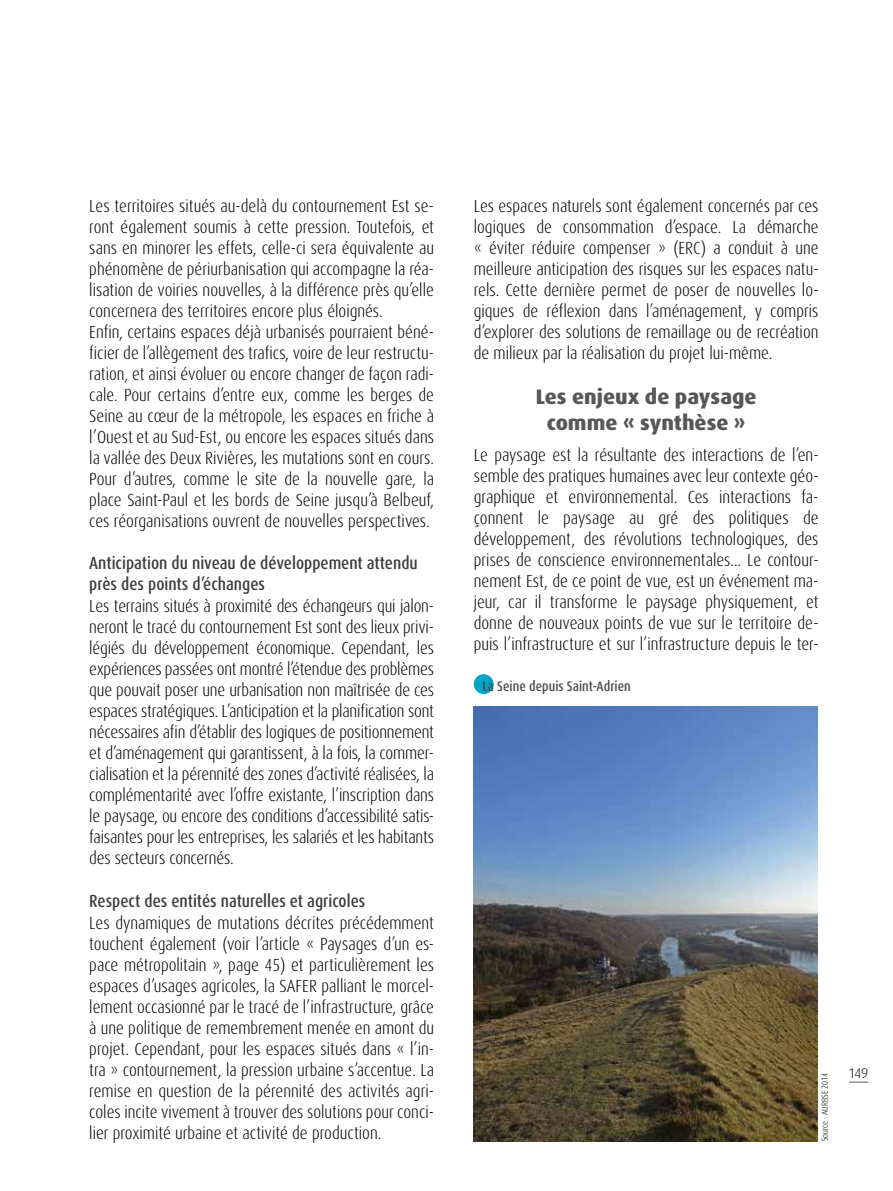
<style>
.page{position:relative;width:893px;height:1191px;background:#fff}
.page>*{position:absolute;margin:0;border:0;box-sizing:border-box;transform-origin:0 0}
.t1{font:800 21px/25.2px "Dax OT";color:#575756;text-align:center}
.t2{font:300 condensed 17.5px/21px "Dax OT";color:#000;text-align:justify}
.t3{font:500 condensed 17.5px/21px "Dax OT";color:#3c3c3b}
.t4{font:500 condensed 14px "Dax OT";color:#4a4a49}
.t5{font:300 14px "Dax OT";color:#000}
.t6{font:300 condensed 8.75px "Dax OT";color:#000}
</style>
<div class="page">
<svg style="left:849px;top:1081px;width:19px;height:1px"></svg>
<img style="left:474px;top:706px;width:343px;height:435px">
<div style="left:474px;top:674px;width:20px;height:20px;background:#00a5c8;border-radius:50%"></div>
<p class="t2" style="left:89px;top:196px;width:346px;text-align:left">Les territoires situés au-delà du contournement Est se&shy;ront également soumis à cette pression. Toutefois, et sans en minorer les effets, celle-ci sera équivalente au phénomène de périurbanisation qui accompagne la réa&shy;lisation de voiries nouvelles, à la différence près qu’elle concernera des territoires encore plus éloignés.<br>Enfin, certains espaces déjà urbanisés pourraient béné&shy;ficier de l’allègement des trafics, voire de leur restructu&shy;ration, et ainsi évoluer ou encore changer de façon radi&shy;cale. Pour certains d’entre eux, comme les berges de Seine au cœur de la métropole, les espaces en friche à l’Ouest et au Sud-Est, ou encore les espaces situés dans la vallée des Deux Rivières, les mutations sont en cours.<br>Pour d’autres, comme le site de la nouvelle gare, la place Saint-Paul et les bords de Seine jusqu’à Belbeuf, ces réorganisations ouvrent de nouvelles perspectives.</p>
<p class="t3" style="left:89px;top:553px;width:330px">Anticipation du niveau de développement attendu près des points d’échanges</p>
<p class="t2" style="left:89px;top:596px;width:346px">Les terrains situés à proximité des échangeurs qui jalon&shy;neront le tracé du contournement Est sont des lieux privi&shy;légiés du développement économique. Cependant, les expériences passées ont montré l’étendue des problèmes que pouvait poser une urbanisation non maîtrisée de ces espaces stratégiques. L’anticipation et la planification sont nécessaires afin d’établir des logiques de positionnement et d’aménagement qui garantissent, à la fois, la commer&shy;cialisation et la pérennité des zones d’activité réalisées, la complémentarité avec l’offre existante, l’inscription dans le paysage, ou encore des conditions d’accessibilité satis&shy;faisantes pour les entreprises, les salariés et les habitants des secteurs concernés.</p>
<p class="t3" style="left:89px;top:890px;width:278px">Respect des entités naturelles et agricoles</p>
<p class="t2" style="left:89px;top:912px;width:346px">Les dynamiques de mutations décrites précédemment touchent également (voir l’article « Paysages d’un es&shy;pace métropolitain », page 45) et particulièrement les espaces d’usages agricoles, la SAFER palliant le morcel&shy;lement occasionné par le tracé de l’infrastructure, grâce à une politique de remembrement menée en amont du projet. Cependant, pour les espaces situés dans « l’in&shy;tra » contournement, la pression urbaine s’accentue. La remise en question de la pérennité des activités agri&shy;coles incite vivement à trouver des solutions pour conci&shy;lier proximité urbaine et activité de production.</p>
<p class="t2" style="left:474px;top:196px;width:346px">Les espaces naturels sont également concernés par ces logiques de consommation d’espace. La démarche « éviter réduire compenser » (ERC) a conduit à une meilleure anticipation des risques sur les espaces natu&shy;rels. Cette dernière permet de poser de nouvelles lo&shy;giques de réflexion dans l’aménagement, y compris d’explorer des solutions de remaillage ou de recréation de milieux par la réalisation du projet lui-même.</p>
<p class="t1" style="left:536px;top:385px;width:223px">Les enjeux de paysage comme « synthèse »</p>
<p class="t2" style="left:474px;top:444px;width:346px">Le paysage est la résultante des interactions de l’en&shy;semble des pratiques humaines avec leur contexte géo&shy;graphique et environnemental. Ces interactions fa&shy;çonnent le paysage au gré des politiques de développement, des révolutions technologiques, des prises de conscience environnementales… Le contour&shy;nement Est, de ce point de vue, est un événement ma&shy;jeur, car il transforme le paysage physiquement, et donne de nouveaux points de vue sur le territoire de&shy;puis l’infrastructure et sur l’infrastructure depuis le ter-</p>
<p class="t4" style="left:482px;top:677px;width:150px">La Seine depuis Saint-Adrien</p>
<p class="t6" style="left:819px;top:1141px;width:70px;rotate:-90deg">Source : AURBSE 2014</p>
<p class="t5" style="left:849px;top:1064px;width:21px">149</p>
</div>
